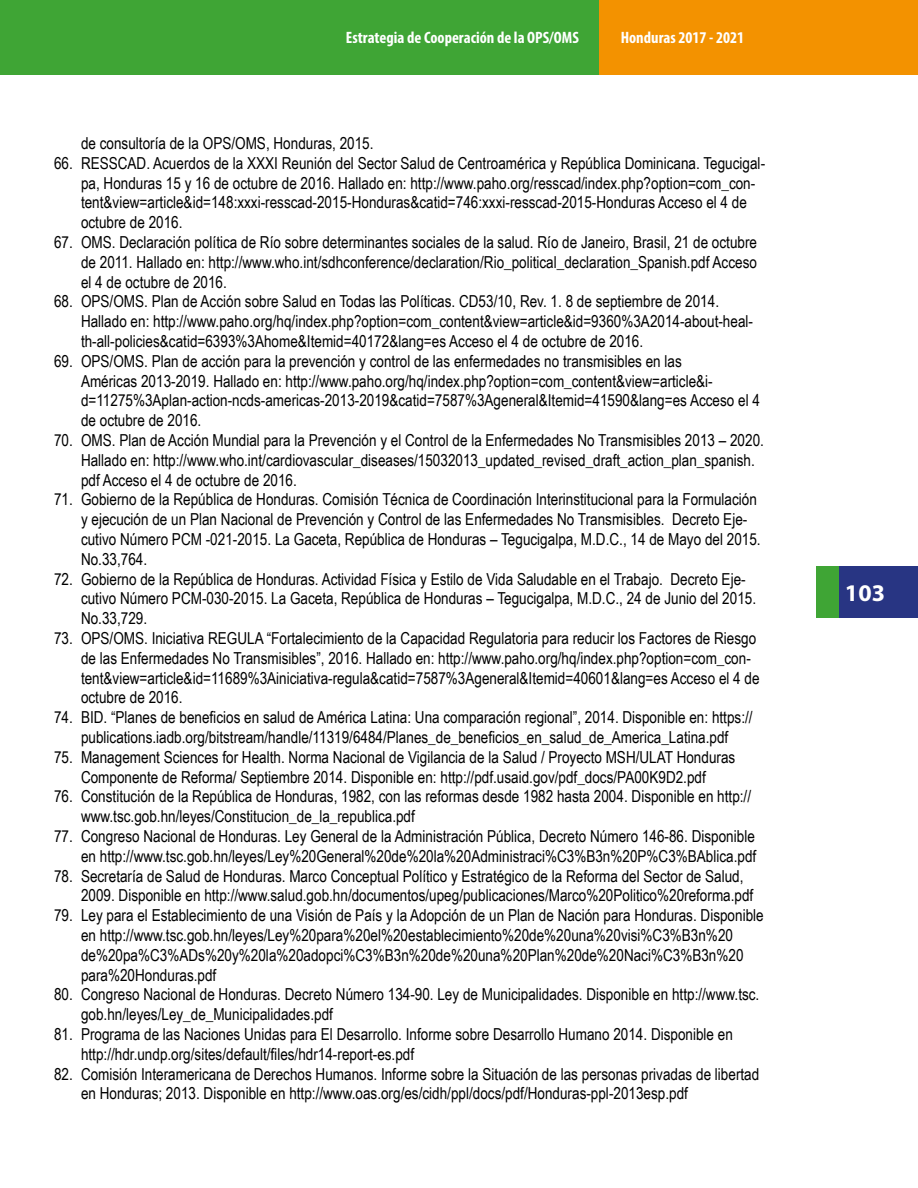
<style>
.page{position:relative;width:918px;height:1188px;background:#fff}
.page>*{position:absolute;margin:0;border:0;box-sizing:border-box;transform-origin:0 0}
.t1{font:700 24px "Myriad Pro";color:#fff}
.t2{font:16.5px/19.8px "Arial Narrow";color:#000}
.t3{font:700 condensed 16.5px "Myriad Pro";color:#fff}
</style>
<div class="page">
<div style="left:0;top:0;width:600px;height:74px;background:#3fa535"></div>
<div style="left:600px;top:0;width:318px;height:74px;background:#f39200"></div>
<div style="left:816px;top:566px;width:101px;height:52px;background:#283583"></div>
<div style="left:816px;top:566px;width:22px;height:52px;background:#3fa535"></div>
<p class="t3" style="left:346px;top:27px;width:234px">Estrategia de Cooperación de la OPS/OMS</p>
<p class="t3" style="left:621px;top:27px;width:125px">Honduras 2017 - 2021</p>
<p class="t2" style="left:81px;top:133px;width:294px">de consultoría de la OPS/OMS, Honduras, 2015.</p>
<p class="t2" style="left:81px;top:152px;width:686px;text-indent:-27px">66. RESSCAD. Acuerdos de la XXXI Reunión del Sector Salud de Centroamérica y República Dominicana. Tegucigal&shy;pa, Honduras 15 y 16 de octubre de 2016. Hallado en: http://www.paho.org/resscad/index.php?option=com_con&shy;tent&amp;view=article&amp;id=148:xxxi-resscad-2015-Honduras&amp;catid=746:xxxi-resscad-2015-Honduras Acceso el 4 de octubre de 2016.</p>
<p class="t2" style="left:81px;top:232px;width:678px;text-align:justify;text-indent:-27px">67. OMS. Declaración política de Río sobre determinantes sociales de la salud. Río de Janeiro, Brasil, 21 de octubre de 2011. Hallado en: http://www.who.int/sdhconference/declaration/Rio_political_declaration_Spanish.pdf Acceso el 4 de octubre de 2016.</p>
<p class="t2" style="left:81px;top:291px;width:674px;text-indent:-27px">68. OPS/OMS. Plan de Acción sobre Salud en Todas las Políticas. CD53/10, Rev. 1. 8 de septiembre de 2014.<br>Hallado en: http://www.paho.org/hq/index.php?option=com_content&amp;view=article&amp;id=9360%3A2014-about-heal&shy;th-all-policies&amp;catid=6393%3Ahome&amp;Itemid=40172&amp;lang=es Acceso el 4 de octubre de 2016.</p>
<p class="t2" style="left:81px;top:350px;width:681px;text-indent:-27px">69. OPS/OMS. Plan de acción para la prevención y control de las enfermedades no transmisibles en las<br>Américas 2013-2019. Hallado en: http://www.paho.org/hq/index.php?option=com_content&amp;view=article&amp;i&shy;d=11275%3Aplan-action-ncds-americas-2013-2019&amp;catid=7587%3Ageneral&amp;Itemid=41590&amp;lang=es Acceso el 4 de octubre de 2016.</p>
<p class="t2" style="left:81px;top:430px;width:684px;text-indent:-27px">70. OMS. Plan de Acción Mundial para la Prevención y el Control de la Enfermedades No Transmisibles 2013 – 2020.<br>Hallado en: http://www.who.int/cardiovascular_diseases/15032013_updated_revised_draft_action_plan_spanish. pdf Acceso el 4 de octubre de 2016.</p>
<p class="t2" style="left:81px;top:489px;width:681px;text-indent:-27px">71. Gobierno de la República de Honduras. Comisión Técnica de Coordinación Interinstitucional para la Formulación y ejecución de un Plan Nacional de Prevención y Control de las Enfermedades No Transmisibles. Decreto Eje&shy;cutivo Número PCM -021-2015. La Gaceta, República de Honduras – Tegucigalpa, M.D.C., 14 de Mayo del 2015.<br>No.33,764.</p>
<p class="t2" style="left:81px;top:568px;width:677px;text-indent:-27px">72. Gobierno de la República de Honduras. Actividad Física y Estilo de Vida Saludable en el Trabajo. Decreto Eje&shy;cutivo Número PCM-030-2015. La Gaceta, República de Honduras – Tegucigalpa, M.D.C., 24 de Junio del 2015.<br>No.33,729.</p>
<p class="t2" style="left:81px;top:628px;width:680px;text-indent:-27px">73. OPS/OMS. Iniciativa REGULA “Fortalecimiento de la Capacidad Regulatoria para reducir los Factores de Riesgo de las Enfermedades No Transmisibles”, 2016. Hallado en: http://www.paho.org/hq/index.php?option=com_con&shy;tent&amp;view=article&amp;id=11689%3Ainiciativa-regula&amp;catid=7587%3Ageneral&amp;Itemid=40601&amp;lang=es Acceso el 4 de octubre de 2016.</p>
<p class="t2" style="left:54px;top:707px;width:700px;text-align:center">74. BID. “Planes de beneficios en salud de América Latina: Una comparación regional”, 2014. Disponible en: https:// publications.iadb.org/bitstream/handle/11319/6484/Planes_de_beneficios_en_salud_de_America_Latina.pdf</p>
<p class="t2" style="left:54px;top:746px;width:683px;text-align:center">75. Management Sciences for Health. Norma Nacional de Vigilancia de la Salud / Proyecto MSH/ULAT Honduras<br>Componente de Reforma/ Septiembre 2014. Disponible en: http://pdf.usaid.gov/pdf_docs/PA00K9D2.pdf</p>
<p class="t2" style="left:81px;top:786px;width:672px;text-indent:-27px">76. Constitución de la República de Honduras, 1982, con las reformas desde 1982 hasta 2004. Disponible en http:// www.tsc.gob.hn/leyes/Constitucion_de_la_republica.pdf</p>
<p class="t2" style="left:54px;top:826px;width:704px;text-align:right">77. Congreso Nacional de Honduras. Ley General de la Administración Pública, Decreto Número 146-86. Disponible en http://www.tsc.gob.hn/leyes/Ley%20General%20de%20la%20Administraci%C3%B3n%20P%C3%BAblica.pdf</p>
<p class="t2" style="left:81px;top:865px;width:674px;text-indent:-27px">78. Secretaría de Salud de Honduras. Marco Conceptual Político y Estratégico de la Reforma del Sector de Salud,<br>2009. Disponible en http://www.salud.gob.hn/documentos/upeg/publicaciones/Marco%20Politico%20reforma.pdf</p>
<p class="t2" style="left:81px;top:905px;width:684px;text-indent:-27px">79. Ley para el Establecimiento de una Visión de País y la Adopción de un Plan de Nación para Honduras. Disponible en http://www.tsc.gob.hn/leyes/Ley%20para%20el%20establecimiento%20de%20una%20visi%C3%B3n%20 de%20pa%C3%ADs%20y%20la%20adopci%C3%B3n%20de%20una%20Plan%20de%20Naci%C3%B3n%20 para%20Honduras.pdf</p>
<p class="t2" style="left:81px;top:984px;width:680px;text-indent:-27px">80. Congreso Nacional de Honduras. Decreto Número 134-90. Ley de Municipalidades. Disponible en http://www.tsc. gob.hn/leyes/Ley_de_Municipalidades.pdf</p>
<p class="t2" style="left:81px;top:1024px;width:653px;text-indent:-27px">81. Programa de las Naciones Unidas para El Desarrollo. Informe sobre Desarrollo Humano 2014. Disponible en http://hdr.undp.org/sites/default/files/hdr14-report-es.pdf</p>
<p class="t2" style="left:81px;top:1063px;width:680px;text-indent:-27px">82. Comisión Interamericana de Derechos Humanos. Informe sobre la Situación de las personas privadas de libertad en Honduras; 2013. Disponible en http://www.oas.org/es/cidh/ppl/docs/pdf/Honduras-ppl-2013esp.pdf</p>
<h1 class="t1" style="left:845px;top:577px;width:42px">103</h1>
</div>
